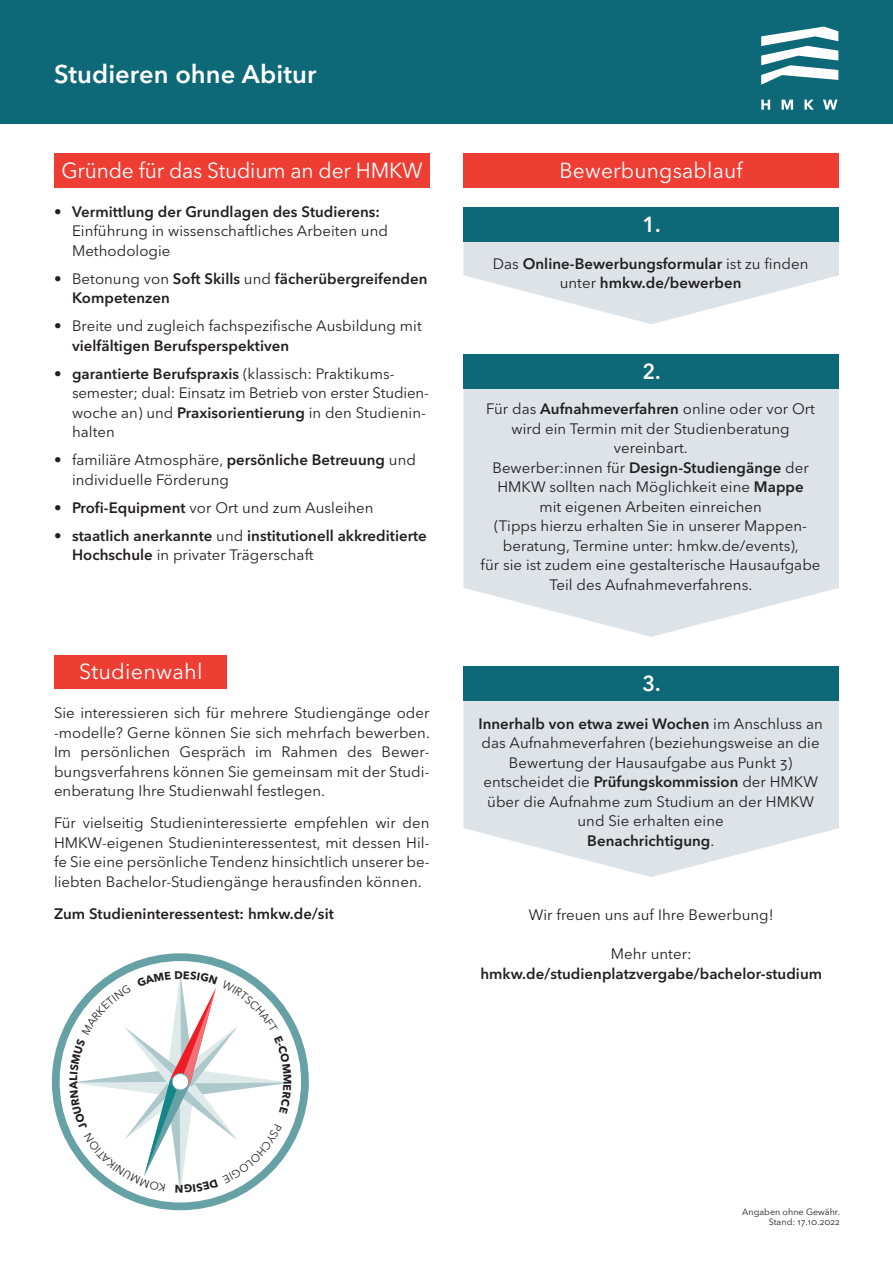
<style>
.page{position:relative;width:893px;height:1263px;background:#fff}
.page>*{position:absolute;margin:0;border:0;box-sizing:border-box;transform-origin:0 0}
.t1{font:600 25.5px "Avenir Next LT Pro";letter-spacing:.005em;color:#fff}
.Modulbeschreibung{font:21.6px "Avenir Next LT Pro";letter-spacing:-.01em;color:#fff}
.Modulbeschreibung-2{font:21.6px "Avenir Next LT Pro";letter-spacing:.01em;color:#fff}
.Modulbeschreibung-3{font:600 21.6px "Avenir Next LT Pro";color:#fff}
.Body{font:15px/19.5px "Avenir Next LT Pro";letter-spacing:.005em;color:#231f20}
.Body-2{font:600 15px/19.5px "Avenir Next LT Pro";letter-spacing:.005em;color:#231f20}
.t2{font:9px/10.5px "Avenir Next LT Pro";color:#231f20;text-align:right}
.s1{font-weight:600}
.s2{font-weight:400}
</style>
<div class="page">
<div style="left:0;top:0;width:893px;height:123px;background:#0d6878"></div>
<svg style="left:761px;top:100px;width:9px;height:10px"></svg>
<svg style="left:782px;top:100px;width:11px;height:10px"></svg>
<svg style="left:804px;top:100px;width:10px;height:10px"></svg>
<svg style="left:823px;top:100px;width:14px;height:10px"></svg>
<svg style="left:761px;top:27px;width:77px;height:58px"></svg>
<div style="left:54px;top:655px;width:173px;height:33px;background:#ee3e34"></div>
<div style="left:54px;top:153px;width:375px;height:34px;background:#ee3e34"></div>
<div style="left:463px;top:153px;width:376px;height:34px;background:#ee3e34"></div>
<svg style="left:463px;top:241px;width:376px;height:83px"></svg>
<svg style="left:463px;top:388px;width:376px;height:249px;background:#dfe5e8"></svg>
<svg style="left:463px;top:701px;width:376px;height:176px;background:#e1e7ea"></svg>
<div style="left:463px;top:207px;width:376px;height:34px;background:#0d6878"></div>
<div style="left:463px;top:354px;width:376px;height:34px;background:#0d6878"></div>
<div style="left:463px;top:666px;width:376px;height:35px;background:#0d6878"></div>
<svg style="left:56px;top:957px;width:249px;height:249px"></svg>
<div style="left:52px;top:953px;width:257px;height:257px;border:8px solid #66a1a6;border-radius:50%"></div>
<svg style="left:69px;top:971px;width:222px;height:222px"></svg>
<p class="t1" style="left:54px;top:59px;width:264px">Studieren ohne Abitur</p>
<p class="Modulbeschreibung" style="left:61px;top:157px;width:362px">Gründe für das Studium an der HMKW</p>
<p class="Modulbeschreibung-2" style="left:559px;top:157px;width:185px">Bewerbungsablauf</p>
<p class="Body" style="left:72px;top:201px;width:318px;text-indent:-18px">• <span class="s1">Vermittlung der Grundlagen des Studierens:<br></span>Einführung in wissenschaftliches Arbeiten und<br>Methodologie</p>
<p class="Body-2" style="left:72px;top:268px;width:357px;text-indent:-18px"><span class="s2">• Betonung von</span> Soft Skills <span class="s2">und</span> fächerübergreifenden<br>Kompetenzen</p>
<p class="Body" style="left:72px;top:316px;width:351px;text-indent:-18px">• Breite und zugleich fachspezifische Ausbildung mit <span class="s1">vielfältigen Berufsperspektiven</span></p>
<p class="Body" style="left:72px;top:363px;width:358px;text-indent:-18px">• <span class="s1">garantierte Berufspraxis</span> (klassisch: Praktikums&shy;semester; dual: Einsatz im Betrieb von erster Studien&shy;woche an) und <span class="s1">Praxisorientierung</span> in den Studienin&shy;halten</p>
<p class="Body" style="left:72px;top:450px;width:345px;text-indent:-18px">• familiäre Atmosphäre, <span class="s1">persönliche Betreuung</span> und individuelle Förderung</p>
<p class="Body" style="left:54px;top:497px;width:321px">• <span class="s1">Profi-Equipment</span> vor Ort und zum Ausleihen</p>
<p class="Body-2" style="left:72px;top:525px;width:356px;text-indent:-18px"><span class="s2">•</span> staatlich anerkannte <span class="s2">und</span> institutionell akkreditierte<br>Hochschule <span class="s2">in privater Trägerschaft</span></p>
<p class="Modulbeschreibung-2" style="left:79px;top:659px;width:125px">Studienwahl</p>
<p class="Body" style="left:54px;top:703px;width:377px;text-align:justify">Sie interessieren sich für mehrere Studiengänge oder -modelle? Gerne können Sie sich mehrfach bewerben.<br>Im persönlichen Gespräch im Rahmen des Bewer&shy;bungsverfahrens können Sie gemeinsam mit der Studi&shy;enberatung Ihre Studienwahl festlegen.</p>
<p class="Body" style="left:54px;top:813px;width:377px;text-align:justify">Für vielseitig Studieninteressierte empfehlen wir den HMKW-eigenen Studieninteressentest, mit dessen Hil&shy;fe Sie eine persönliche Tendenz hinsichtlich unserer be&shy;liebten Bachelor-Studiengänge herausfinden können.</p>
<p class="Body-2" style="left:54px;top:904px;width:281px">Zum Studieninteressentest: hmkw.de/sit</p>
<p class="Modulbeschreibung-3" style="left:643px;top:211px;width:20px">1.</p>
<p class="Body-2" style="left:493px;top:253px;width:317px;text-align:center"><span class="s2">Das</span> Online-Bewerbungsformular <span class="s2">ist zu finden unter</span> hmkw.de/bewerben</p>
<p class="Modulbeschreibung-3" style="left:643px;top:358px;width:20px">2.</p>
<p class="Body" style="left:481px;top:399px;width:341px;text-align:center">Für das <span class="s1">Aufnahmeverfahren</span> online oder vor Ort wird ein Termin mit der Studienberatung vereinbart.<br>Bewerber:innen für <span class="s1">Design-Studiengänge</span> der HMKW sollten nach Möglichkeit eine <span class="s1">Mappe<br></span>mit eigenen Arbeiten einreichen<br>(Tipps hierzu erhalten Sie in unserer Mappen&shy;beratung, Termine unter: hmkw.de/events),<br>für sie ist zudem eine gestalterische Hausaufgabe Teil des Aufnahmeverfahrens.</p>
<p class="Modulbeschreibung-3" style="left:643px;top:670px;width:20px">3.</p>
<p class="Body" style="left:478px;top:714px;width:346px;text-align:center"><span class="s1">Innerhalb von etwa zwei Wochen</span> im Anschluss an das Aufnahmeverfahren (beziehungsweise an die Bewertung der Hausaufgabe aus Punkt 3) entscheidet die <span class="s1">Prüfungskommission</span> der HMKW über die Aufnahme zum Studium an der HMKW und Sie erhalten eine<br><span class="s1">Benachrichtigung</span>.</p>
<p class="Body" style="left:529px;top:905px;width:246px">Wir freuen uns auf Ihre Bewerbung!</p>
<p class="Body-2" style="left:480px;top:944px;width:343px;text-align:center"><span class="s2">Mehr unter: </span>hmkw.de/studienplatzvergabe/bachelor-studium</p>
<p class="t2" style="left:742px;top:1206px;width:99px">Angaben ohne Gewähr.<br>Stand: 17.10.2022</p>
</div>
